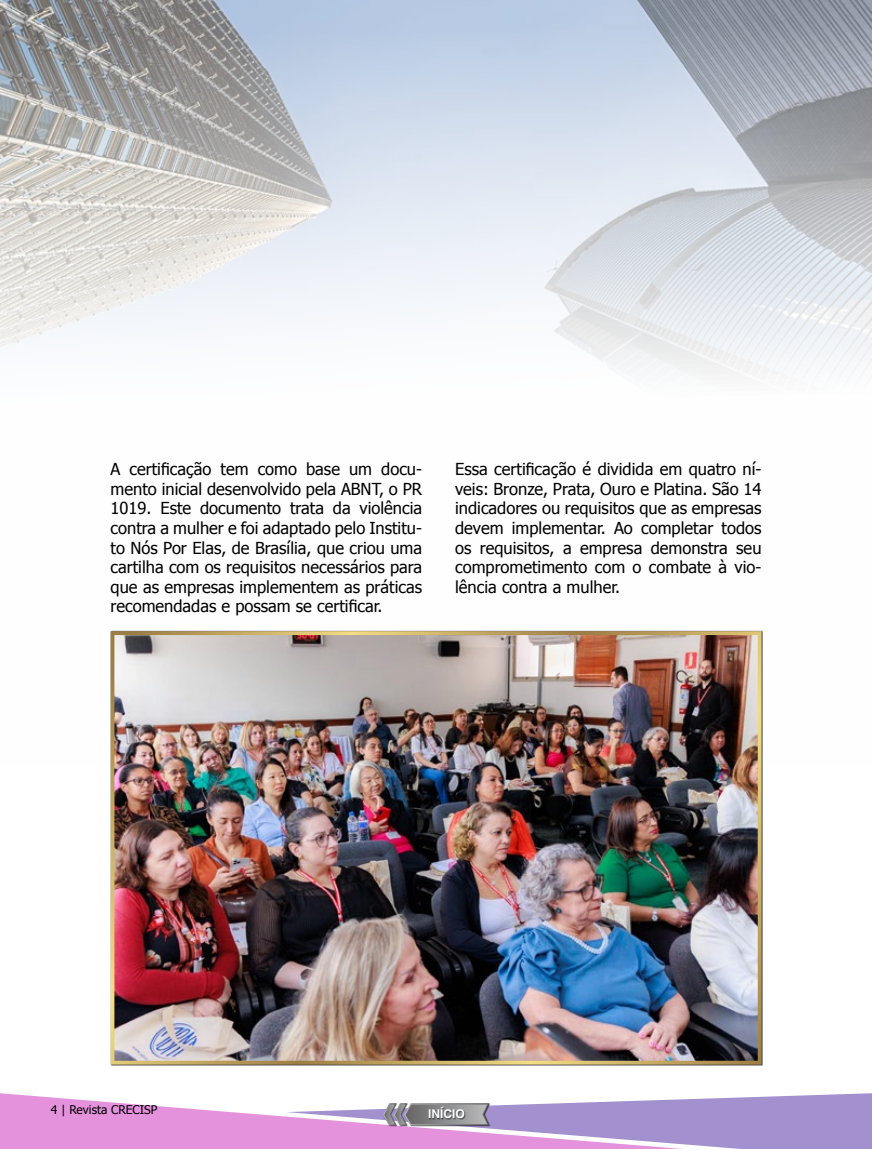
<style>
.page{position:relative;width:872px;height:1149px;background:#fff}
.page>*{position:absolute;margin:0;border:0;box-sizing:border-box;transform-origin:0 0}
.t1{font:16.5px/19.5px "Tahoma";color:#000;text-align:justify}
.t2{font:12px "Tahoma";color:#000}
.t3{font:700 12px "Helvetica";color:#fff}
</style>
<div class="page">
<svg style="left:0;top:1093px;width:872px;height:55px"></svg>
<div style="left:428px;top:1106px;width:38px;height:13px;background:#000;opacity:.5"></div>
<img style="left:116px;top:765px;width:640px;height:294px">
<img style="left:110px;top:630px;width:653px;height:135px">
<img style="left:0;top:0;width:872px;height:376px">
<p class="t1" style="left:111px;top:459px;width:313px">A certificação tem como base um docu&shy;mento inicial desenvolvido pela ABNT, o PR 1019. Este documento trata da violência contra a mulher e foi adaptado pelo Institu&shy;to Nós Por Elas, de Brasília, que criou uma cartilha com os requisitos necessários para que as empresas implementem as práticas recomendadas e possam se certificar.</p>
<p class="t1" style="left:455px;top:459px;width:308px">Essa certificação é dividida em quatro ní&shy;veis: Bronze, Prata, Ouro e Platina. São 14 indicadores ou requisitos que as empresas devem implementar. Ao completar todos os requisitos, a empresa demonstra seu comprometimento com o combate à vio&shy;lência contra a mulher.</p>
<p class="t2" style="left:51px;top:1101px;width:108px">4 | Revista CRECISP</p>
<p class="t3" style="left:428px;top:1106px;width:38px">INÍCIO</p>
</div>
